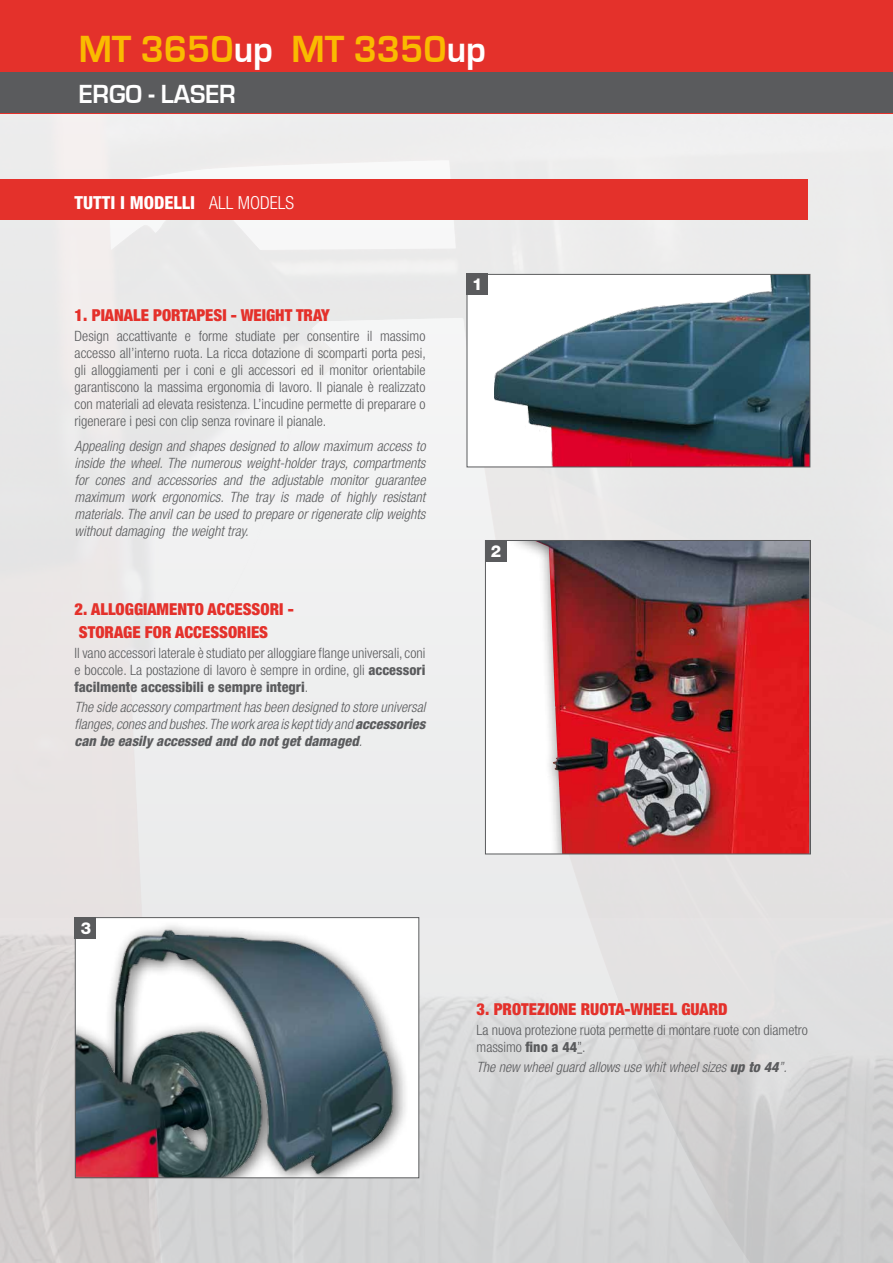
<style>
.page{position:relative;width:893px;height:1263px;background:#fff}
.page>*{position:absolute;margin:0;border:0;box-sizing:border-box;transform-origin:0 0}
.nome_prodotto_in_cop{font:700 39px "Eurostile";color:#fabb00;scale:.95 1}
.nome_prodotto_in_cop-2{font:700 27px "Eurostile";color:#fff;scale:.95 1}
.titolo_scheda_tecnic{font:800 condensed 18px "Helvetica Neue LT Std";color:#fff}
.voci_tecniche{font:900 condensed 16.5px "Helvetica Neue LT Std";color:#e4312b}
.t1{font:800 16.5px "Helvetica Neue LT Std";color:#fff}
.voci_tecniche-2{font:300 condensed 14.25px/17.1px "Helvetica Neue LT Std";color:#5a5b5d;text-align:justify}
.voci_tecniche_uk{font:italic 300 condensed 14.25px/17.1px "Helvetica Neue LT Std";color:#5a5b5d;text-align:justify}
.s1{color:#fff}
.s2{font-weight:300}
.s3{font-weight:800}
</style>
<div class="page">
<img style="left:0;top:113px;width:893px;height:805px">
<img style="left:0;top:918px;width:893px;height:345px">
<div style="left:0;top:0;width:893px;height:113px;background:#e4312b"></div>
<div style="left:0;top:73px;width:893px;height:40px;background:#5a5b5d"></div>
<img style="left:77px;top:919px;width:340px;height:257px">
<div style="left:75px;top:917px;width:344px;height:261px;border:1px solid #5a5b5d"></div>
<div style="left:467px;top:274px;width:343px;height:193px;background:#fff"></div>
<img style="left:494px;top:276px;width:314px;height:189px">
<div style="left:467px;top:274px;width:343px;height:193px;border:1px solid #5a5b5d"></div>
<div style="left:485px;top:540px;width:325px;height:314px;background:#fff"></div>
<img style="left:534px;top:542px;width:275px;height:310px">
<div style="left:485px;top:540px;width:326px;height:314px;border:1px solid #5a5b5d"></div>
<div style="left:466px;top:274px;width:21px;height:21px;background:#5a5b5d"></div>
<div style="left:485px;top:540px;width:21px;height:21px;background:#5a5b5d"></div>
<div style="left:75px;top:917px;width:21px;height:21px;background:#5a5b5d"></div>
<div style="left:0;top:179px;width:808px;height:41px;background:#e4312b"></div>
<p class="nome_prodotto_in_cop" style="left:79px;top:28px;width:430px">MT 3650<span class="s1">up</span> MT 3350<span class="s1">up</span></p>
<p class="nome_prodotto_in_cop-2" style="left:79px;top:79px;width:167px">ERGO - LASER</p>
<p class="titolo_scheda_tecnic" style="left:74px;top:191px;width:221px">TUTTI I MODELLI <span class="s2">ALL MODELS</span></p>
<p class="voci_tecniche" style="left:75px;top:304px;width:256px">1. PIANALE PORTAPESI - WEIGHT TRAY</p>
<p class="voci_tecniche-2" style="left:75px;top:327px;width:353px">Design accattivante e forme studiate per consentire il massimo accesso all’interno ruota. La ricca dotazione di scomparti porta pesi, gli alloggiamenti per i coni e gli accessori ed il monitor orientabile garantiscono la massima ergonomia di lavoro. Il pianale è realizzato con materiali ad elevata resistenza. L’incudine permette di preparare o rigenerare i pesi con clip senza rovinare il pianale.</p>
<p class="voci_tecniche_uk" style="left:75px;top:437px;width:352px">Appealing design and shapes designed to allow maximum access to inside the wheel. The numerous weight-holder trays, compartments for cones and accessories and the adjustable monitor guarantee maximum work ergonomics. The tray is made of highly resistant materials. The anvil can be used to prepare or rigenerate clip weights without damaging the weight tray.</p>
<p class="voci_tecniche" style="left:75px;top:599px;width:221px">2. ALLOGGIAMENTO ACCESSORI -</p>
<p class="voci_tecniche" style="left:79px;top:621px;width:191px">STORAGE FOR ACCESSORIES</p>
<p class="voci_tecniche-2" style="left:75px;top:644px;width:352px">Il vano accessori laterale è studiato per alloggiare flange universali, coni e boccole. La postazione di lavoro è sempre in ordine, gli <span class="s3">accessori facilmente accessibili e sempre integri</span>.</p>
<p class="voci_tecniche_uk" style="left:75px;top:699px;width:352px">The side accessory compartment has been designed to store universal flanges, cones and bushes. The work area is kept tidy and <span class="s3">accessories can be easily accessed and do not get damaged</span>.</p>
<p class="t1" style="left:472px;top:275px;width:12px">1</p>
<p class="t1" style="left:491px;top:541px;width:12px">2</p>
<p class="t1" style="left:81px;top:918px;width:12px">3</p>
<p class="voci_tecniche" style="left:477px;top:998px;width:253px">3. PROTEZIONE RUOTA-WHEEL GUARD</p>
<p class="voci_tecniche-2" style="left:477px;top:1021px;width:333px">La nuova protezione ruota permette di montare ruote con diametro massimo <span class="s3">fino a 44</span>”.</p>
<p class="voci_tecniche_uk" style="left:477px;top:1058px;width:312px">The new wheel guard allows use whit wheel sizes <span class="s3">up to 44</span>”.</p>
</div>
